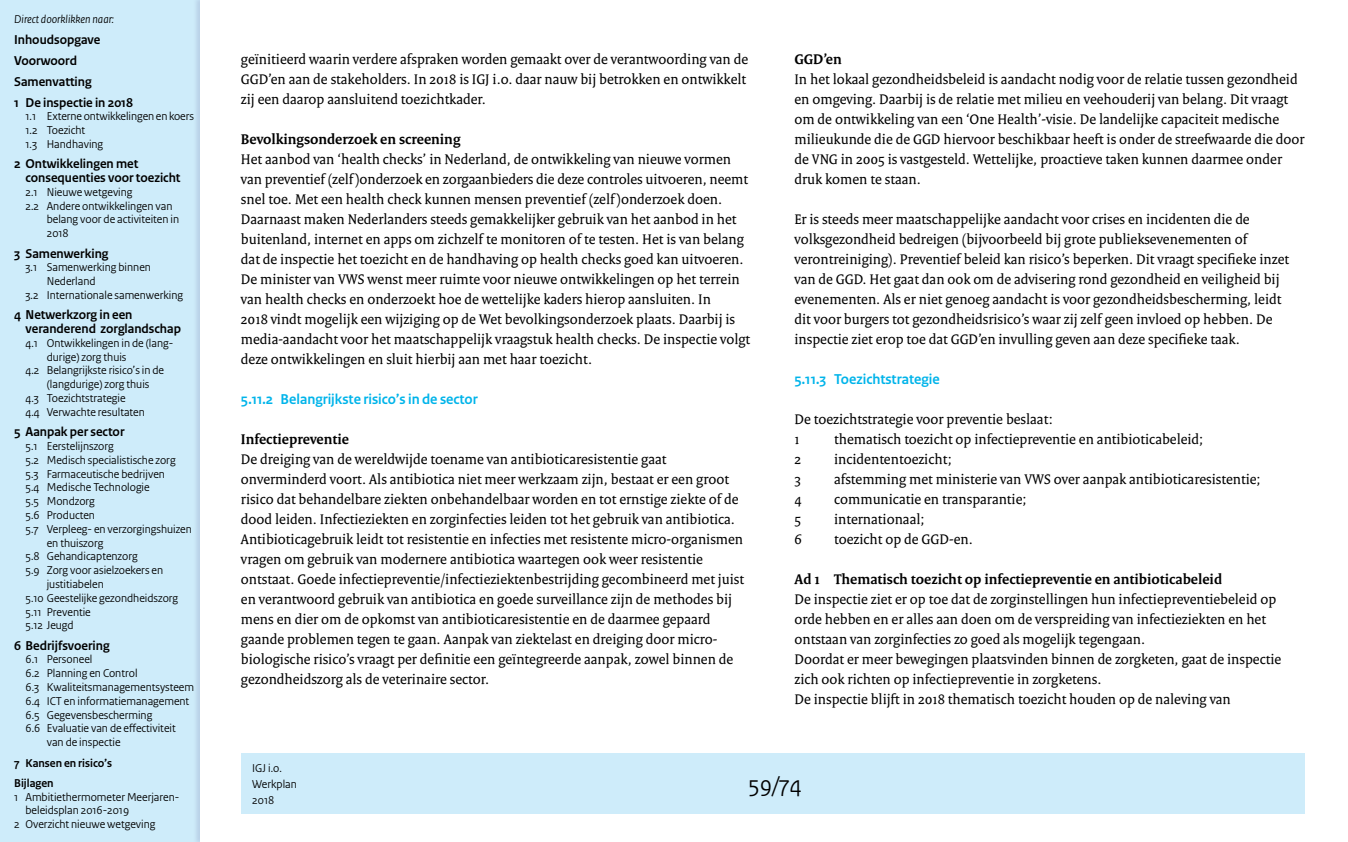
<style>
.page{position:relative;width:1348px;height:842px;background:#fff}
.page>*{position:absolute;margin:0;border:0;box-sizing:border-box;transform-origin:0 0}
.t1{font:24px "Rijksoverheid Sans Heading";color:#000}
.t2{font:15px/20px "Rijksoverheid Serif";color:#000}
.t3{font:700 15px "Rijksoverheid Serif";color:#000}
.t4{font:700 15px "Rijksoverheid Sans Heading";color:#00b4ea}
.t5{font:700 13.5px/20.8px "Rijksoverheid Sans Heading";color:#000}
.t6{font:12px/13.8px "Rijksoverheid Sans Heading";color:#000}
.t7{font:700 12px/20.3px "Rijksoverheid Sans Heading";color:#000}
.t8{font:italic 12px "Rijksoverheid Sans Heading";color:#000}
</style>
<div class="page">
<div style="left:0;top:0;width:201px;height:842px;background:#ceecfa"></div>
<div style="left:241px;top:754px;width:1063px;height:60px;background:#ceecfa"></div>
<div style="left:193px;top:0;width:14px;height:842px;background:#c2ddef"></div>
<div style="left:200px;top:0;width:6px;height:842px;background:#fff"></div>
<p class="t8" style="left:14px;top:13px;width:101px">Direct doorklikken naar:</p>
<p class="t5" style="left:14px;top:30px;width:120px">Inhoudsopgave<br>Voorwoord<br>Samenvatting<br>1 De inspectie in 2018</p>
<p class="t6" style="left:26px;top:110px;width:170px">1.1 Externe ontwikkelingen en koers<br>1.2 Toezicht<br>1.3 Handhaving</p>
<p class="t5" style="left:26px;top:157px;width:156px;line-height:13.8px;text-indent:-11px">2 Ontwikkelingen met consequenties voor toezicht</p>
<p class="t6" style="left:26px;top:185px;width:109px">2.1 Nieuwe wetgeving</p>
<p class="t6" style="left:26px;top:199px;width:148px">2.2 Andere ontwikkelingen van</p>
<p class="t6" style="left:47px;top:213px;width:134px">belang voor de activiteiten in</p>
<p class="t6" style="left:47px;top:227px;width:23px">2018</p>
<p class="t5" style="left:14px;top:243px;width:96px">3 Samenwerking</p>
<p class="t6" style="left:26px;top:261px;width:127px">3.1 Samenwerking binnen</p>
<p class="t6" style="left:47px;top:274px;width:50px">Nederland</p>
<p class="t6" style="left:26px;top:288px;width:159px">3.2 Internationale samenwerking</p>
<p class="t5" style="left:26px;top:308px;width:157px;line-height:13.8px;text-indent:-11px">4 Netwerkzorg in een veranderend zorglandschap</p>
<p class="t6" style="left:26px;top:336px;width:149px">4.1 Ontwikkelingen in de (lang-</p>
<p class="t6" style="left:47px;top:350px;width:81px">durige) zorg thuis</p>
<p class="t6" style="left:26px;top:364px;width:140px">4.2 Belangrijkste risico’s in de</p>
<p class="t6" style="left:47px;top:378px;width:104px">(langdurige) zorg thuis</p>
<p class="t6" style="left:26px;top:391px;width:102px">4.3 Toezichtstrategie</p>
<p class="t6" style="left:26px;top:405px;width:121px">4.4 Verwachte resultaten</p>
<p class="t5" style="left:14px;top:422px;width:112px">5 Aanpak per sector</p>
<p class="t6" style="left:26px;top:439px;width:90px">5.1 Eerstelijnszorg</p>
<p class="t6" style="left:26px;top:453px;width:152px">5.2 Medisch specialistische zorg</p>
<p class="t6" style="left:26px;top:467px;width:141px">5.3 Farmaceutische bedrijven</p>
<p class="t6" style="left:26px;top:481px;width:126px">5.4 Medische Technologie</p>
<p class="t6" style="left:26px;top:494px;width:71px">5.5 Mondzorg</p>
<p class="t6" style="left:26px;top:508px;width:71px">5.6 Producten</p>
<p class="t6" style="left:26px;top:522px;width:168px">5.7 Verpleeg- en verzorgingshuizen</p>
<p class="t6" style="left:47px;top:536px;width:58px">en thuiszorg</p>
<p class="t6" style="left:26px;top:550px;width:114px">5.8 Gehandicaptenzorg</p>
<p class="t6" style="left:26px;top:563px;width:139px">5.9 Zorg voor asielzoekers en</p>
<p class="t6" style="left:47px;top:577px;width:58px">justitiabelen</p>
<p class="t6" style="left:26px;top:591px;width:154px">5.10 Geestelijke gezondheidszorg</p>
<p class="t6" style="left:26px;top:605px;width:67px">5.11 Preventie</p>
<p class="t6" style="left:26px;top:619px;width:50px">5.12 Jeugd</p>
<p class="t5" style="left:14px;top:635px;width:97px">6 Bedrijfsvoering</p>
<p class="t6" style="left:26px;top:653px;width:68px">6.1 Personeel</p>
<p class="t6" style="left:26px;top:667px;width:114px">6.2 Planning en Control</p>
<p class="t6" style="left:26px;top:680px;width:170px">6.3 Kwaliteitsmanagementsysteem</p>
<p class="t6" style="left:26px;top:694px;width:165px">6.4 ICT en informatiemanagement</p>
<p class="t6" style="left:26px;top:708px;width:128px">6.5 Gegevensbescherming</p>
<p class="t6" style="left:26px;top:722px;width:152px">6.6 Evaluatie van de effectiviteit</p>
<p class="t6" style="left:47px;top:736px;width:75px">van de inspectie</p>
<p class="t7" style="left:14px;top:753px;width:99px">7 Kansen en risico’s<br>Bijlagen</p>
<p class="t6" style="left:14px;top:790px;width:167px">1 Ambitiethermometer Meerjaren-</p>
<p class="t6" style="left:26px;top:804px;width:105px">beleidsplan 2016-2019</p>
<p class="t6" style="left:14px;top:818px;width:143px">2 Overzicht nieuwe wetgeving</p>
<p class="t2" style="left:241px;top:49px;width:509px">geïnitieerd waarin verdere afspraken worden gemaakt over de verantwoording van de<br>GGD’en aan de stakeholders. In 2018 is IGJ i.o. daar nauw bij betrokken en ontwikkelt zij een daarop aansluitend toezichtkader.</p>
<p class="t3" style="left:241px;top:130px;width:221px">Bevolkingsonderzoek en screening</p>
<p class="t2" style="left:241px;top:149px;width:511px">Het aanbod van ‘health checks’ in Nederland, de ontwikkeling van nieuwe vormen van preventief (zelf )onderzoek en zorgaanbieders die deze controles uitvoeren, neemt snel toe. Met een health check kunnen mensen preventief (zelf )onderzoek doen.<br>Daarnaast maken Nederlanders steeds gemakkelijker gebruik van het aanbod in het buitenland, internet en apps om zichzelf te monitoren of te testen. Het is van belang dat de inspectie het toezicht en de handhaving op health checks goed kan uitvoeren.<br>De minister van VWS wenst meer ruimte voor nieuwe ontwikkelingen op het terrein van health checks en onderzoekt hoe de wettelijke kaders hierop aansluiten. In<br>2018 vindt mogelijk een wijziging op de Wet bevolkingsonderzoek plaats. Daarbij is media-aandacht voor het maatschappelijk vraagstuk health checks. De inspectie volgt deze ontwikkelingen en sluit hierbij aan met haar toezicht.</p>
<p class="t4" style="left:241px;top:391px;width:238px">5.11.2 Belangrijkste risico’s in de sector</p>
<p class="t3" style="left:241px;top:430px;width:109px">Infectiepreventie</p>
<p class="t2" style="left:241px;top:449px;width:505px">De dreiging van de wereldwijde toename van antibioticaresistentie gaat onverminderd voort. Als antibiotica niet meer werkzaam zijn, bestaat er een groot risico dat behandelbare ziekten onbehandelbaar worden en tot ernstige ziekte of de dood leiden. Infectieziekten en zorginfecties leiden tot het gebruik van antibiotica.<br>Antibioticagebruik leidt tot resistentie en infecties met resistente micro-organismen vragen om gebruik van modernere antibiotica waartegen ook weer resistentie ontstaat. Goede infectiepreventie/infectieziektenbestrijding gecombineerd met juist en verantwoord gebruik van antibiotica en goede surveillance zijn de methodes bij mens en dier om de opkomst van antibioticaresistentie en de daarmee gepaard gaande problemen tegen te gaan. Aanpak van ziektelast en dreiging door micro&shy;biologische risico’s vraagt per definitie een geïntegreerde aanpak, zowel binnen de gezondheidszorg als de veterinaire sector.</p>
<p class="t3" style="left:794px;top:51px;width:49px">GGD’en</p>
<p class="t2" style="left:794px;top:70px;width:512px">In het lokaal gezondheidsbeleid is aandacht nodig voor de relatie tussen gezondheid en omgeving. Daarbij is de relatie met milieu en veehouderij van belang. Dit vraagt om de ontwikkeling van een ‘One Health’-visie. De landelijke capaciteit medische milieukunde die de GGD hiervoor beschikbaar heeft is onder de streefwaarde die door de VNG in 2005 is vastgesteld. Wettelijke, proactieve taken kunnen daarmee onder druk komen te staan.</p>
<p class="t2" style="left:794px;top:209px;width:496px">Er is steeds meer maatschappelijke aandacht voor crises en incidenten die de volksgezondheid bedreigen (bijvoorbeeld bij grote publieksevenementen of verontreiniging). Preventief beleid kan risico’s beperken. Dit vraagt specifieke inzet van de GGD. Het gaat dan ook om de advisering rond gezondheid en veiligheid bij evenementen. Als er niet genoeg aandacht is voor gezondheidsbescherming, leidt dit voor burgers tot gezondheidsrisico’s waar zij zelf geen invloed op hebben. De inspectie ziet erop toe dat GGD’en invulling geven aan deze specifieke taak.</p>
<p class="t4" style="left:794px;top:371px;width:147px">5.11.3 Toezichtstrategie</p>
<p class="t2" style="left:794px;top:409px;width:260px">De toezichtstrategie voor preventie beslaat:<br>1</p>
<p class="t2" style="left:834px;top:429px;width:371px">thematisch toezicht op infectiepreventie en antibioticabeleid;</p>
<p class="t2" style="left:794px;top:449px;width:8px">2</p>
<p class="t2" style="left:834px;top:449px;width:119px">incidententoezicht;</p>
<p class="t2" style="left:794px;top:469px;width:8px">3</p>
<p class="t2" style="left:834px;top:469px;width:428px">afstemming met ministerie van VWS over aanpak antibioticaresistentie;</p>
<p class="t2" style="left:794px;top:489px;width:9px">4</p>
<p class="t2" style="left:834px;top:489px;width:194px">communicatie en transparantie;</p>
<p class="t2" style="left:794px;top:509px;width:8px">5</p>
<p class="t2" style="left:834px;top:509px;width:92px">internationaal;</p>
<p class="t2" style="left:794px;top:529px;width:9px">6</p>
<p class="t2" style="left:834px;top:529px;width:140px">toezicht op de GGD-en.</p>
<p class="t3" style="left:794px;top:570px;width:429px">Ad 1 Thematisch toezicht op infectiepreventie en antibioticabeleid</p>
<p class="t2" style="left:794px;top:589px;width:488px">De inspectie ziet er op toe dat de zorginstellingen hun infectiepreventiebeleid op orde hebben en er alles aan doen om de verspreiding van infectieziekten en het ontstaan van zorginfecties zo goed als mogelijk tegengaan.<br>Doordat er meer bewegingen plaatsvinden binnen de zorgketen, gaat de inspectie zich ook richten op infectiepreventie in zorgketens.<br>De inspectie blijft in 2018 thematisch toezicht houden op de naleving van</p>
<p class="t6" style="left:252px;top:760px;width:46px;line-height:16px">IGJ i.o.<br>Werkplan<br>2018</p>
<h1 class="t1" style="left:749px;top:770px;width:55px">59/74</h1>
</div>
